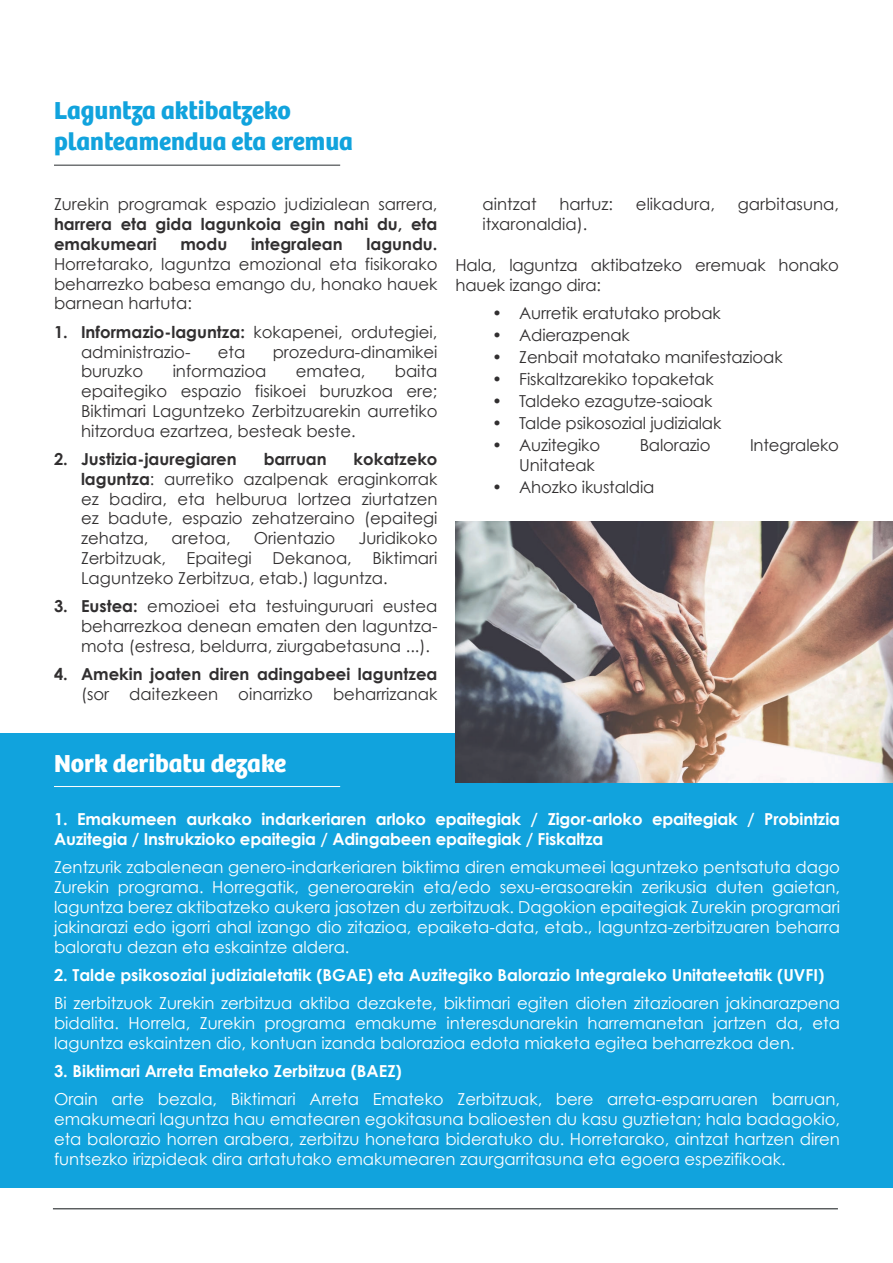
<style>
.page{position:relative;width:893px;height:1263px;background:#fff}
.page>*{position:absolute;margin:0;border:0;box-sizing:border-box;transform-origin:0 0}
.t1{font:700 25.5px/30.6px "Bree";color:#11a3dd}
.t2{font:700 25.5px "Bree";color:#fff}
.t3{font:16.5px/19.8px "Century Gothic";color:#312f30;text-align:justify}
.t4{font:16.5px/19.8px "Century Gothic";color:#fff;text-align:justify}
.t5{font:700 16.5px/19.8px "Century Gothic";letter-spacing:-.01em;color:#fff}
.t6{font:700 16.5px/19.8px "Century Gothic";color:#312f30}
.s1{font-weight:700}
</style>
<div class="page">
<div style="left:0;top:733px;width:893px;height:454px;background:#11a3dd"></div>
<hr style="left:53px;top:1208px;width:785px;height:1px;background:#292d2f">
<hr style="left:54px;top:165px;width:286px;height:1px;background:#292d2f">
<hr style="left:54px;top:786px;width:286px;height:1px;background:#fff">
<img style="left:455px;top:522px;width:438px;height:261px">
<h1 class="t1" style="left:54px;top:95px;width:301px">Laguntza aktibatzeko planteamendua eta eremua</h1>
<p class="t3" style="left:54px;top:194px;width:385px">Zurekin programak espazio judizialean sarrera,</p>
<p class="t6" style="left:54px;top:214px;width:385px">harrera eta gida lagunkoia egin nahi du, eta emakumeari</p>
<p class="t6" style="left:180px;top:233px;width:48px">modu</p>
<p class="t6" style="left:251px;top:233px;width:93px">integralean</p>
<p class="t6" style="left:367px;top:233px;width:72px">lagundu.</p>
<p class="t3" style="left:54px;top:254px;width:385px">Horretarako, laguntza emozional eta fisikorako beharrezko babesa emango du, honako hauek barnean hartuta:</p>
<p class="t3" style="left:81px;top:322px;width:358px;text-indent:-27px"><span class="s1">1. Informazio-laguntza:</span> kokapenei, ordutegiei, administrazio-</p>
<p class="t3" style="left:218px;top:341px;width:29px">eta</p>
<p class="t3" style="left:273px;top:341px;width:166px">prozedura-dinamikei</p>
<p class="t3" style="left:81px;top:361px;width:358px;text-indent:314px">baita epaitegiko espazio fisikoei buruzkoa ere; Biktimari Laguntzeko Zerbitzuarekin aurretiko hitzordua ezartzea, besteak beste.</p>
<p class="t6" style="left:54px;top:448px;width:184px">2. Justizia-jauregiaren</p>
<p class="t6" style="left:264px;top:448px;width:65px">barruan</p>
<p class="t3" style="left:81px;top:361px;width:64px">buruzko</p>
<p class="t3" style="left:173px;top:361px;width:95px">informazioa</p>
<p class="t3" style="left:296px;top:361px;width:71px">ematea,</p>
<p class="t3" style="left:81px;top:449px;width:358px;text-indent:273px"><span class="s1">kokatzeko laguntza</span>: aurretiko azalpenak eraginkorrak ez badira, eta helburua lortzea ziurtatzen ez badute, espazio zehatzeraino (epaitegi zehatza,</p>
<p class="t3" style="left:172px;top:528px;width:61px">aretoa,</p>
<p class="t3" style="left:254px;top:528px;width:83px">Orientazio</p>
<p class="t3" style="left:358px;top:528px;width:81px">Juridikoko</p>
<p class="t3" style="left:81px;top:548px;width:358px;text-indent:291px">Biktimari<br>Laguntzeko Zerbitzua, etab.) laguntza.</p>
<p class="t3" style="left:81px;top:596px;width:358px;text-indent:-27px"><span class="s1">3. Eustea:</span> emozioei eta testuinguruari eustea beharrezkoa denean ematen den laguntza&shy;mota (estresa, beldurra, ziurgabetasuna ...).</p>
<p class="t6" style="left:54px;top:663px;width:385px">4. Amekin joaten diren adingabeei laguntzea</p>
<p class="t3" style="left:81px;top:684px;width:358px">(sor daitezkeen oinarrizko beharrizanak</p>
<p class="t3" style="left:81px;top:548px;width:86px">Zerbitzuak,</p>
<p class="t3" style="left:187px;top:548px;width:67px">Epaitegi</p>
<p class="t3" style="left:273px;top:548px;width:81px">Dekanoa,</p>
<p class="t3" style="left:482px;top:194px;width:56px">aintzat</p>
<p class="t3" style="left:559px;top:194px;width:55px">hartuz:</p>
<p class="t3" style="left:636px;top:194px;width:81px">elikadura,</p>
<p class="t3" style="left:738px;top:194px;width:103px">garbitasuna,</p>
<p class="t3" style="left:482px;top:214px;width:106px">itxaronaldia).</p>
<p class="t3" style="left:455px;top:255px;width:385px">Hala, laguntza aktibatzeko eremuak honako hauek izango dira:</p>
<p class="t3" style="left:492px;top:303px;width:230px">• Aurretik eratutako probak</p>
<p class="t3" style="left:492px;top:325px;width:139px">• Adierazpenak</p>
<p class="t3" style="left:492px;top:347px;width:292px">• Zenbait motatako manifestazioak</p>
<p class="t3" style="left:492px;top:369px;width:223px">• Fiskaltzarekiko topaketak</p>
<p class="t3" style="left:492px;top:391px;width:222px">• Taldeko ezagutze-saioak</p>
<p class="t3" style="left:492px;top:413px;width:231px">• Talde psikosozial judizialak</p>
<p class="t3" style="left:492px;top:435px;width:109px">• Auzitegiko</p>
<p class="t3" style="left:640px;top:435px;width:72px">Balorazio</p>
<p class="t3" style="left:750px;top:435px;width:90px">Integraleko</p>
<p class="t3" style="left:519px;top:455px;width:77px">Unitateak</p>
<p class="t3" style="left:492px;top:476px;width:164px">• Ahozko ikustaldia</p>
<h1 class="t2" style="left:54px;top:748px;width:234px">Nork deribatu dezake</h1>
<p class="t5" style="left:54px;top:809px;width:787px">1. Emakumeen aurkako indarkeriaren arloko epaitegiak / Zigor-arloko epaitegiak / Probintzia<br>Auzitegia / Instrukzioko epaitegia / Adingabeen epaitegiak / Fiskaltza</p>
<p class="t4" style="left:54px;top:857px;width:788px">Zentzurik zabalenean genero-indarkeriaren biktima diren emakumeei laguntzeko pentsatuta dago Zurekin programa. Horregatik, generoarekin eta/edo sexu-erasoarekin zerikusia duten gaietan, laguntza berez aktibatzeko aukera jasotzen du zerbitzuak. Dagokion epaitegiak Zurekin programari jakinarazi edo igorri ahal izango dio zitazioa, epaiketa-data, etab., laguntza-zerbitzuaren beharra baloratu dezan eta eskaintze aldera.</p>
<p class="t5" style="left:54px;top:964px;width:772px">2. Talde psikosozial judizialetatik (BGAE) eta Auzitegiko Balorazio Integraleko Unitateetatik (UVFI)</p>
<p class="t4" style="left:54px;top:993px;width:787px">Bi zerbitzuok Zurekin zerbitzua aktiba dezakete, biktimari egiten dioten zitazioaren jakinarazpena bidalita. Horrela, Zurekin programa emakume interesdunarekin harremanetan jartzen da, eta laguntza eskaintzen dio, kontuan izanda balorazioa edota miaketa egitea beharrezkoa den.</p>
<p class="t5" style="left:54px;top:1060px;width:349px">3. Biktimari Arreta Emateko Zerbitzua (BAEZ)</p>
<p class="t4" style="left:54px;top:1089px;width:787px">Orain arte bezala, Biktimari Arreta Emateko Zerbitzuak, bere arreta-esparruaren barruan, emakumeari laguntza hau ematearen egokitasuna balioesten du kasu guztietan; hala badagokio, eta balorazio horren arabera, zerbitzu honetara bideratuko du. Horretarako, aintzat hartzen diren funtsezko irizpideak dira artatutako emakumearen zaurgarritasuna eta egoera espezifikoak.</p>
</div>
